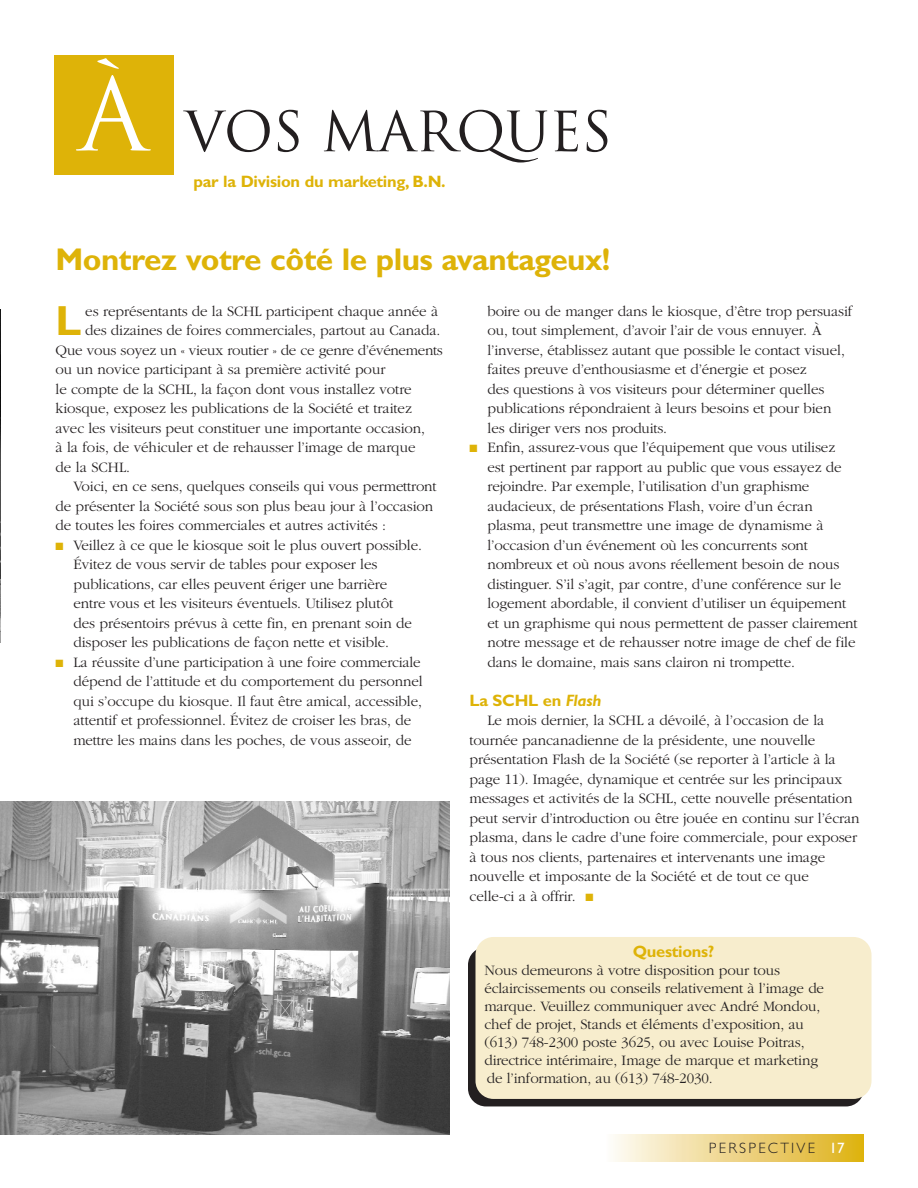
<style>
.page{position:relative;width:918px;height:1188px;background:#fff}
.page>*{position:absolute;margin:0;border:0;box-sizing:border-box;transform-origin:0 0}
.t1{font:54px "Trajan";letter-spacing:-.015em;color:#231f20}
.t2{font:700 42.3px "Gill Sans";color:#deb308}
.t3{font:700 31.5px "Gill Sans";letter-spacing:-.015em;color:#deb308}
.t4{font:700 16.5px "Gill Sans";letter-spacing:-.015em;color:#deb308}
.t5{font:300 15px/19.5px "Garamond";letter-spacing:-.005em;color:#231f20}
.t6{font:300 15px "Gill Sans";letter-spacing:.15em;color:#231f20}
.s1{font-size:98.25px;color:#fff}
.s2{color:#deb308}
.s3{font-style:italic}
.s4{font-weight:400;color:#fff}
</style>
<div class="page">
<svg style="left:614px;top:1135px;width:250px;height:27px"></svg>
<div style="left:54px;top:55px;width:120px;height:120px;background:#deb308"></div>
<div style="left:468px;top:947px;width:396px;height:159px;background:#231f20;border-radius:18px"></div>
<div style="left:476px;top:937px;width:396px;height:162px;background:#f7edcd;border-radius:18px"></div>
<img style="left:0;top:309px;width:1px;height:334px">
<img style="left:0;top:801px;width:450px;height:334px">
<h1 class="t1" style="left:79px;top:101px;width:535px"><span class="s1">À</span> VOS MARQUES</h1>
<p class="t4" style="left:194px;top:175px;width:254px">par la Division du marketing, B.N.</p>
<h3 class="t3" style="left:56px;top:248px;width:556px">Montrez votre côté le plus avantageux!</h3>
<p class="t5" style="left:487px;top:303px;width:366px">boire ou de manger dans le kiosque, d’être trop persuasif ou, tout simplement, d’avoir l’air de vous ennuyer. À l’inverse, établissez autant que possible le contact visuel, faites preuve d’enthousiasme et d’énergie et posez<br>des questions à vos visiteurs pour déterminer quelles publications répondraient à leurs besoins et pour bien les diriger vers nos produits.</p>
<p class="t5" style="left:487px;top:439px;width:372px;text-indent:-18px"><span class="s2">■</span> Enfin, assurez-vous que l’équipement que vous utilisez<br>est pertinent par rapport au public que vous essayez de rejoindre. Par exemple, l’utilisation d’un graphisme audacieux, de présentations Flash, voire d’un écran plasma, peut transmettre une image de dynamisme à l’occasion d’un événement où les concurrents sont nombreux et où nous avons réellement besoin de nous distinguer. S’il s’agit, par contre, d’une conférence sur le logement abordable, il convient d’utiliser un équipement et un graphisme qui nous permettent de passer clairement notre message et de rehausser notre image de chef de file dans le domaine, mais sans clairon ni trompette.</p>
<p class="t4" style="left:470px;top:695px;width:134px">La SCHL en <span class="s3">Flash</span></p>
<p class="t5" style="left:470px;top:712px;width:392px;text-indent:18px">Le mois dernier, la SCHL a dévoilé, à l’occasion de la tournée pancanadienne de la présidente, une nouvelle présentation Flash de la Société (se reporter à l’article à la page 11). Imagée, dynamique et centrée sur les principaux messages et activités de la SCHL, cette nouvelle présentation peut servir d’introduction ou être jouée en continu sur l’écran plasma, dans le cadre d’une foire commerciale, pour exposer à tous nos clients, partenaires et intervenants une image nouvelle et imposante de la Société et de tout ce que<br>celle-ci a à offrir. <span class="s2">■</span></p>
<h2 class="t2" style="left:56px;top:307px;width:27px">L</h2>
<p class="t5" style="left:85px;top:303px;width:355px">es représentants de la SCHL participent chaque année à</p>
<p class="t5" style="left:85px;top:322px;width:357px">des dizaines de foires commerciales, partout au Canada.</p>
<p class="t5" style="left:56px;top:342px;width:389px">Que vous soyez un « vieux routier » de ce genre d’événements</p>
<p class="t5" style="left:55px;top:361px;width:331px">ou un novice participant à sa première activité pour</p>
<p class="t5" style="left:55px;top:381px;width:358px">le compte de la SCHL, la façon dont vous installez votre</p>
<p class="t5" style="left:55px;top:400px;width:358px">kiosque, exposez les publications de la Société et traitez</p>
<p class="t5" style="left:55px;top:420px;width:371px">avec les visiteurs peut constituer une importante occasion,</p>
<p class="t5" style="left:55px;top:439px;width:362px">à la fois, de véhiculer et de rehausser l’image de marque</p>
<p class="t5" style="left:55px;top:459px;width:76px">de la SCHL.</p>
<p class="t5" style="left:73px;top:478px;width:365px">Voici, en ce sens, quelques conseils qui vous permettront</p>
<p class="t5" style="left:55px;top:498px;width:379px">de présenter la Société sous son plus beau jour à l’occasion</p>
<p class="t5" style="left:55px;top:517px;width:332px">de toutes les foires commerciales et autres activités :</p>
<p class="t5" style="left:74px;top:537px;width:350px;text-indent:-18px"><span class="s2">■</span> Veillez à ce que le kiosque soit le plus ouvert possible.<br>Évitez de vous servir de tables pour exposer les publications, car elles peuvent ériger une barrière entre vous et les visiteurs éventuels. Utilisez plutôt<br>des présentoirs prévus à cette fin, en prenant soin de disposer les publications de façon nette et visible.</p>
<p class="t5" style="left:74px;top:654px;width:351px;text-indent:-18px"><span class="s2">■</span> La réussite d’une participation à une foire commerciale dépend de l’attitude et du comportement du personnel qui s’occupe du kiosque. Il faut être amical, accessible, attentif et professionnel. Évitez de croiser les bras, de mettre les mains dans les poches, de vous asseoir, de</p>
<p class="t4" style="left:633px;top:946px;width:83px">Questions?</p>
<p class="t5" style="left:484px;top:963px;width:341px;line-height:18px">Nous demeurons à votre disposition pour tous éclaircissements ou conseils relativement à l’image de marque. Veuillez communiquer avec André Mondou, chef de projet, Stands et éléments d’exposition, au (613) 748-2300 poste 3625, ou avec Louise Poitras, directrice intérimaire, Image de marque et marketing de l’information, au (613) 748-2030.</p>
<p class="t6" style="left:709px;top:1143px;width:137px">PERSPECTIVE <span class="s4">17</span></p>
</div>
